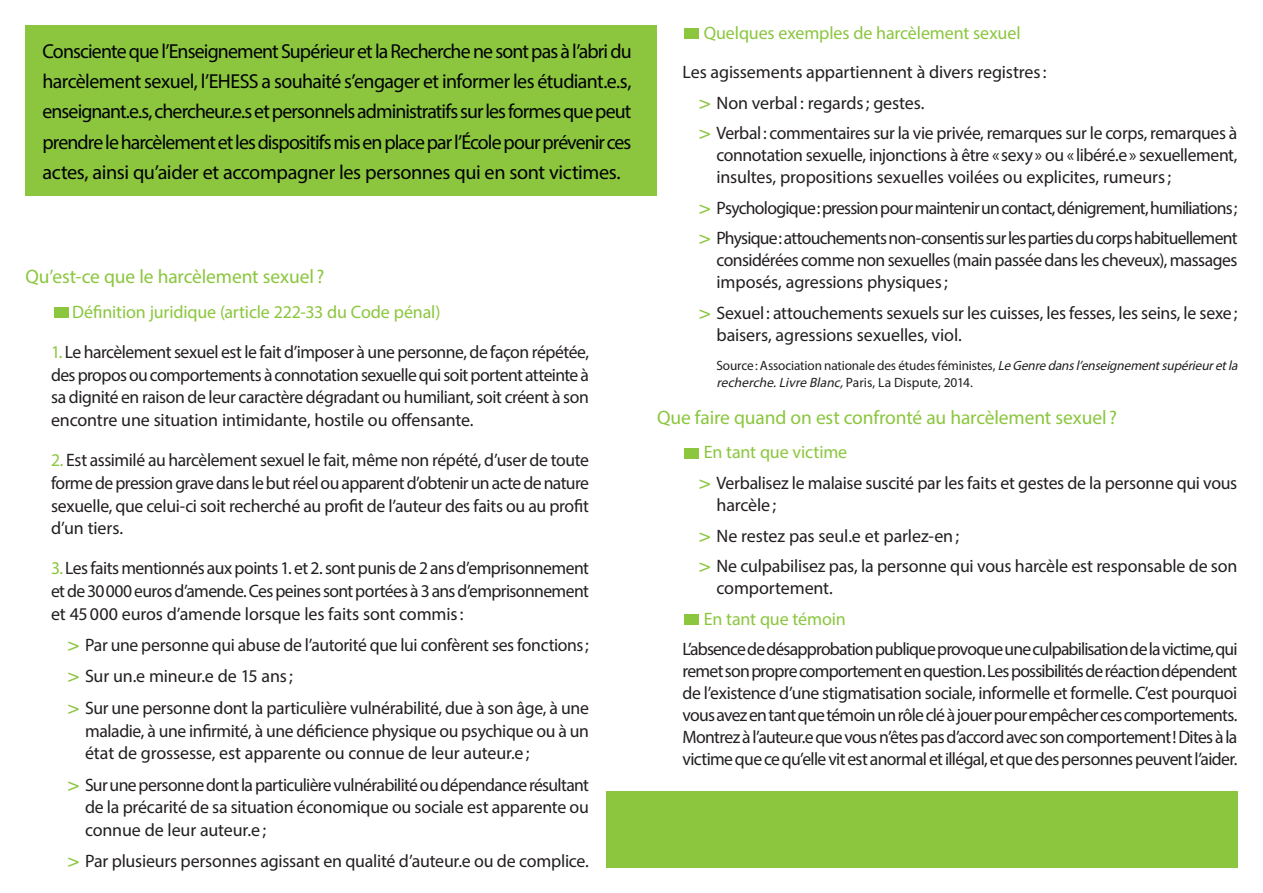
<style>
.page{position:relative;width:1263px;height:893px;background:#fff}
.page>*{position:absolute;margin:0;border:0;box-sizing:border-box;transform-origin:0 0}
.EncadréBlanc{font:20.25px/30.3px "Myriad Pro";letter-spacing:-.02em;color:#000003;text-align:justify}
.Titre{font:19.5px "Myriad Pro";letter-spacing:-.005em;color:#8bc63e}
.Texte{font:18px/22px "Myriad Pro";letter-spacing:-.015em;color:#231f20;text-align:justify}
.TexteInterligne{font:18px/22.8px "Myriad Pro";letter-spacing:-.01em;color:#231f20;text-align:justify}
.TextePuceChartreuse{font:18px "Myriad Pro";letter-spacing:-.005em;color:#8bc63e}
.Texte-2{font:18px "Myriad Pro";letter-spacing:-.045em;color:#231f20}
.Source{font:13.5px/16.6px "Myriad Pro";letter-spacing:-.01em;color:#231f20}
.s1{color:#8bc63e}
.s2{font-family:"Helvetica";color:#8bc63e}
.s3{font-style:italic}
</style>
<div class="page">
<div style="left:606px;top:791px;width:631px;height:76px;background:#8bc63e"></div>
<div style="left:26px;top:26px;width:631px;height:170px;background:#8bc63e"></div>
<div style="left:54px;top:308px;width:14px;height:10px;background:#8bc63e"></div>
<div style="left:684px;top:29px;width:14px;height:10px;background:#8bc63e"></div>
<div style="left:684px;top:448px;width:14px;height:10px;background:#8bc63e"></div>
<div style="left:684px;top:614px;width:14px;height:11px;background:#8bc63e"></div>
<p class="EncadréBlanc" style="left:43px;top:35px;width:591px">Consciente que l’Enseignement Supérieur et la Recherche ne sont pas à l’abri du harcèlement sexuel, l’EHESS a souhaité s’engager et informer les étudiant.e.s, enseignant.e.s, chercheur.e.s et personnels administratifs sur les formes que peut prendre le harcèlement et les dispositifs mis en place par l’École pour prévenir ces actes, ainsi qu’aider et accompagner les personnes qui en sont victimes.</p>
<p class="Titre" style="left:26px;top:264px;width:300px">Qu’est-ce que le harcèlement sexuel ?</p>
<p class="TextePuceChartreuse" style="left:72px;top:301px;width:370px">Définition juridique (article 222-33 du Code pénal)</p>
<p class="TexteInterligne" style="left:51px;top:340px;width:539px"><span class="s1">1.</span> Le harcèlement sexuel est le fait d’imposer à une personne, de façon répétée, des propos ou comportements à connotation sexuelle qui soit portent atteinte à sa dignité en raison de leur caractère dégradant ou humiliant, soit créent à son encontre une situation intimidante, hostile ou offensante.</p>
<p class="TexteInterligne" style="left:51px;top:448px;width:539px"><span class="s1">2.</span> Est assimilé au harcèlement sexuel le fait, même non répété, d’user de toute forme de pression grave dans le but réel ou apparent d’obtenir un acte de nature sexuelle, que celui-ci soit recherché au profit de l’auteur des faits ou au profit d’un tiers.</p>
<p class="TexteInterligne" style="left:51px;top:556px;width:539px"><span class="s1">3.</span> Les faits mentionnés aux points 1. et 2. sont punis de 2 ans d’emprisonnement et de 30000 euros d’amende. Ces peines sont portées à 3 ans d’emprisonnement et 45000 euros d’amende lorsque les faits sont commis:</p>
<p class="Texte" style="left:68px;top:634px;width:522px"><span class="s2">&gt;</span> Par une personne qui abuse de l’autorité que lui confèrent ses fonctions;</p>
<p class="Texte" style="left:68px;top:665px;width:226px"><span class="s2">&gt;</span> Sur un.e mineur.e de 15 ans;</p>
<p class="Texte" style="left:85px;top:696px;width:505px;line-height:22.8px;text-indent:-17px"><span class="s2">&gt;</span> Sur une personne dont la particulière vulnérabilité, due à son âge, à une maladie, à une infirmité, à une déficience physique ou psychique ou à un état de grossesse, est apparente ou connue de leur auteur.e;</p>
<p class="Texte" style="left:85px;top:773px;width:505px;line-height:22.8px;text-indent:-17px"><span class="s2">&gt;</span> Sur une personne dont la particulière vulnérabilité ou dépendance résultant de la précarité de sa situation économique ou sociale est apparente ou connue de leur auteur.e ;</p>
<p class="Texte" style="left:68px;top:850px;width:522px"><span class="s2">&gt;</span> Par plusieurs personnes agissant en qualité d’auteur.e ou de complice.</p>
<p class="TextePuceChartreuse" style="left:704px;top:22px;width:318px">Quelques exemples de harcèlement sexuel</p>
<p class="TexteInterligne" style="left:682px;top:60px;width:365px">Les agissements appartiennent à divers registres:</p>
<p class="Texte" style="left:699px;top:91px;width:227px"><span class="s2">&gt;</span> Non verbal : regards; gestes.</p>
<p class="Texte" style="left:716px;top:122px;width:522px;text-indent:-17px"><span class="s2">&gt;</span> Verbal: commentaires sur la vie privée, remarques sur le corps, remarques à connotation sexuelle, injonctions à être «sexy» ou «libéré.e» sexuellement, insultes, propositions sexuelles voilées ou explicites, rumeurs;</p>
<p class="Texte-2" style="left:699px;top:197px;width:539px"><span class="s2">&gt;</span> Psychologique: pression pour maintenir un contact, dénigrement, humiliations;</p>
<p class="Texte" style="left:716px;top:227px;width:522px;text-indent:-17px"><span class="s2">&gt;</span> Physique: attouchements non-consentis sur les parties du corps habituellement considérées comme non sexuelles (main passée dans les cheveux), massages imposés, agressions physiques;</p>
<p class="Texte" style="left:716px;top:302px;width:522px;text-indent:-17px"><span class="s2">&gt;</span> Sexuel: attouchements sexuels sur les cuisses, les fesses, les seins, le sexe; baisers, agressions sexuelles, viol.</p>
<p class="Source" style="left:716px;top:357px;width:526px">Source: Association nationale des études féministes, <span class="s3">LeGenredansl’enseignementsupérieuretla recherche.Livre Blanc,</span>P a r i s , L a D i s p u t e, 2 0 1 4 .</p>
<p class="Titre" style="left:657px;top:405px;width:461px">Que faire quand on est confronté au harcèlement sexuel ?</p>
<p class="TextePuceChartreuse" style="left:704px;top:441px;width:145px">En tant que victime</p>
<p class="Texte" style="left:716px;top:472px;width:522px;text-indent:-17px"><span class="s2">&gt;</span> Verbalisez le malaise suscité par les faits et gestes de la personne qui vous harcèle;</p>
<p class="Texte" style="left:699px;top:524px;width:261px"><span class="s2">&gt;</span> Ne restez pas seul.e et parlez-en;</p>
<p class="Texte" style="left:716px;top:555px;width:522px;text-indent:-17px"><span class="s2">&gt;</span> Ne culpabilisez pas, la personne qui vous harcèle est responsable de son comportement.</p>
<p class="TextePuceChartreuse" style="left:704px;top:607px;width:144px">En tant que témoin</p>
<p class="Texte" style="left:682px;top:638px;width:556px">L’absence de désapprobation publique provoque une culpabilisation de la victime, qui remet son propre comportement en question. Les possibilités de réaction dépendent de l’existence d’une stigmatisation sociale, informelle et formelle. C’est pourquoi vous avez en tant que témoin un rôle clé à jouer pour empêcher ces comportements.<br>Montrez à l’auteur.e que vous n’êtes pas d’accord avec son comportement! Dites à la victime que ce qu’elle vit est anormal et illégal, et que des personnes peuvent l’aider.</p>
</div>
